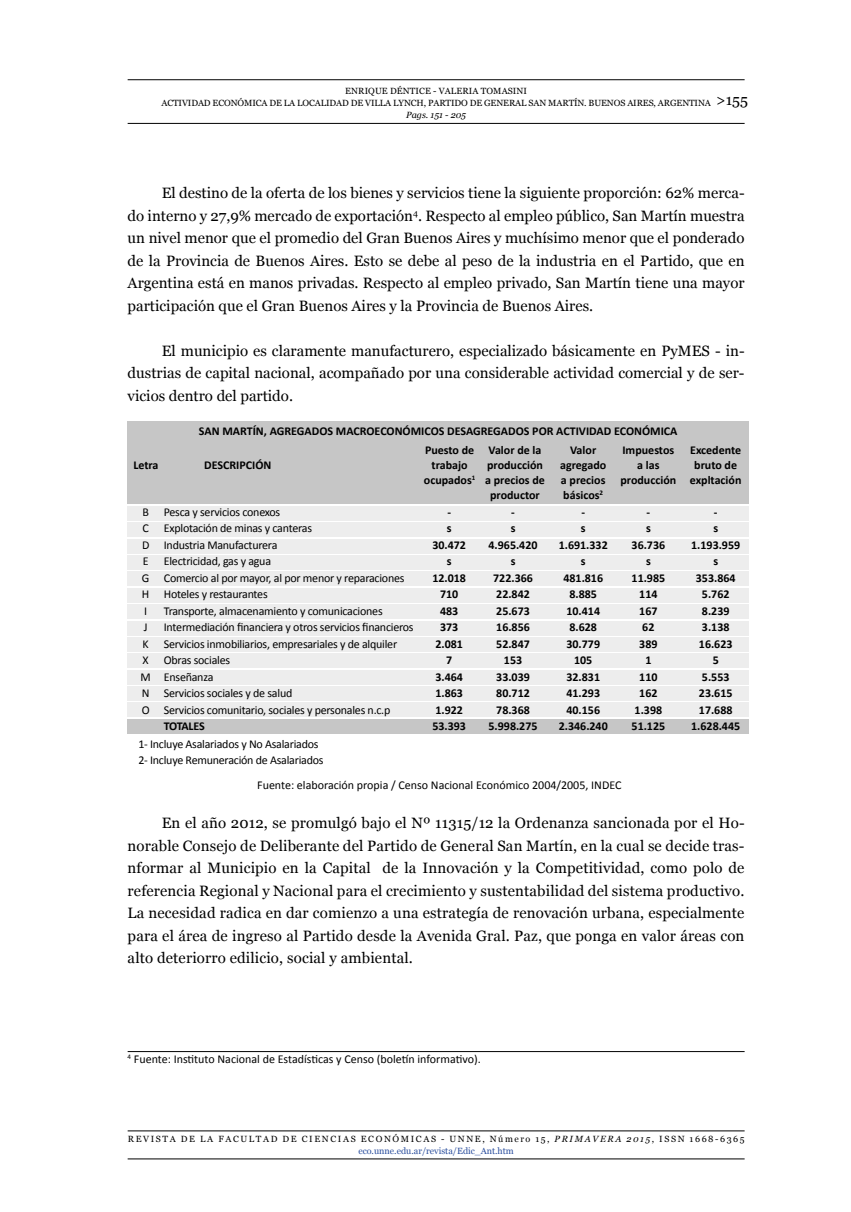
<style>
.page{position:relative;width:851px;height:1212px;background:#fff}
.page>*{position:absolute;margin:0;border:0;box-sizing:border-box;transform-origin:0 0}
.t1{font:15px/22.5px "Georgia";color:#000;text-align:justify}
.t2{font:700 12px/16.5px "Calibri";color:#000;text-align:center}
.t3{font:12px/16.5px "Calibri";letter-spacing:-.02em;color:#000}
.t4{font:12px "Calibri";color:#000}
.t5{font:700 12px "Calibri";letter-spacing:-.035em;color:#000}
.t6{font:9px/12px "Georgia";color:#000;text-align:center}
.t7{font:9px/12px "Georgia";letter-spacing:.18em;color:#000;text-align:center}
.t8{font:italic 9px "Georgia";color:#000}
.s1{font-style:italic}
.s2{color:#294d9d}
</style>
<div class="page">
<hr style="left:128px;top:123px;width:616px;height:1px;background:#000">
<hr style="left:128px;top:79px;width:616px;height:1px;background:#000">
<hr style="left:128px;top:1158px;width:616px;height:1px;background:#000">
<hr style="left:128px;top:1130px;width:616px;height:1px;background:#000">
<hr style="left:128px;top:1051px;width:616px;height:1px;background:#000">
<div style="left:128px;top:441px;width:620px;height:63px;background:#c6c6c6"></div>
<div style="left:128px;top:421px;width:620px;height:19px;background:#c6c6c6"></div>
<div style="left:128px;top:506px;width:620px;height:15px;background:#ededed"></div>
<div style="left:128px;top:637px;width:620px;height:15px;background:#ededed"></div>
<div style="left:128px;top:571px;width:620px;height:15px;background:#ededed"></div>
<div style="left:128px;top:702px;width:620px;height:15px;background:#ededed"></div>
<div style="left:128px;top:539px;width:620px;height:14px;background:#ededed"></div>
<div style="left:128px;top:670px;width:620px;height:15px;background:#ededed"></div>
<div style="left:128px;top:604px;width:620px;height:15px;background:#ededed"></div>
<div style="left:128px;top:522px;width:620px;height:15px;background:#ededed"></div>
<div style="left:128px;top:653px;width:620px;height:15px;background:#ededed"></div>
<div style="left:128px;top:588px;width:620px;height:15px;background:#ededed"></div>
<div style="left:128px;top:719px;width:620px;height:15px;background:#c6c6c6"></div>
<div style="left:128px;top:555px;width:620px;height:15px;background:#ededed"></div>
<div style="left:128px;top:686px;width:620px;height:15px;background:#ededed"></div>
<div style="left:128px;top:620px;width:620px;height:15px;background:#ededed"></div>
<p class="t6" style="left:161px;top:85px;width:551px">ENRIQUE DÉNTICE - VALERIA TOMASINI<br>ACTIVIDAD ECONÓMICA DE LA LOCALIDAD DE VILLA LYNCH, PARTIDO DE GENERAL SAN MARTÍN. BUENOS AIRES, ARGENTINA</p>
<p class="t8" style="left:406px;top:109px;width:61px">Pags. 151 - 205</p>
<p class="t1" style="left:716px;top:89px;width:33px">&gt;155</p>
<p class="t1" style="left:128px;top:182px;width:618px;text-indent:34px">El destino de la oferta de los bienes y servicios tiene la siguiente proporción: 62% merca&shy;do interno y 27,9% mercado de exportación<sup>4</sup>. Respecto al empleo público, San Martín muestra un nivel menor que el promedio del Gran Buenos Aires y muchísimo menor que el ponderado de la Provincia de Buenos Aires. Esto se debe al peso de la industria en el Partido, que en Argentina está en manos privadas. Respecto al empleo privado, San Martín tiene una mayor participación que el Gran Buenos Aires y la Provincia de Buenos Aires.</p>
<p class="t1" style="left:128px;top:340px;width:618px;text-indent:34px">El municipio es claramente manufacturero, especializado básicamente en PyMES - in&shy;dustrias de capital nacional, acompañado por una considerable actividad comercial y de ser&shy;vicios dentro del partido.</p>
<p class="t2" style="left:133px;top:457px;width:27px">Letra</p>
<p class="t2" style="left:199px;top:423px;width:480px">SAN MARTÍN, AGREGADOS MACROECONÓMICOS DESAGREGADOS POR ACTIVIDAD ECONÓMICA</p>
<p class="t2" style="left:204px;top:457px;width:69px">DESCRIPCIÓN</p>
<p class="t2" style="left:424px;top:443px;width:53px;line-height:15px">Puesto de trabajo ocupados<sup>1</sup></p>
<p class="t2" style="left:485px;top:443px;width:61px;line-height:15px">Valor de la producción a precios de productor</p>
<p class="t2" style="left:560px;top:443px;width:48px;line-height:15px">Valor agregado a precios básicos<sup>2</sup></p>
<p class="t2" style="left:620px;top:443px;width:57px;line-height:15px">Impuestos a las producción</p>
<p class="t2" style="left:689px;top:443px;width:53px;line-height:15px">Excedente bruto de expltación</p>
<p class="t3" style="left:164px;top:504px;width:251px">Pesca y servicios conexos<br>Explotación de minas y canteras<br>Industria Manufacturera<br>Electricidad, gas y agua<br>Comercio al por mayor, al por menor y reparaciones Hoteles y restaurantes<br>Transporte, almacenamiento y comunicaciones Intermediación financiera y otros servicios financieros Servicios inmobiliarios, empresariales y de alquiler Obras sociales<br>Enseñanza<br>Servicios sociales y de salud<br>Servicios comunitario, sociales y personales n.c.p</p>
<p class="t5" style="left:164px;top:719px;width:42px">TOTALES</p>
<p class="t3" style="left:138px;top:736px;width:187px">1- Incluye Asalariados y No Asalariados<br>2- Incluye Remuneración de Asalariados</p>
<p class="t3" style="left:141px;top:504px;width:12px;text-align:center">B<br>C<br>D<br>E<br>G<br>H<br>I<br>J<br>K<br>X<br>M<br>N<br>O</p>
<p class="t2" style="left:432px;top:504px;width:35px">-<br>s<br>30.472 s<br>12.018<br>710<br>483<br>373<br>2.081<br>7<br>3.464<br>1.863<br>1.922<br>53.393</p>
<p class="t2" style="left:488px;top:504px;width:50px">-<br>s<br>4.965.420 s<br>722.366<br>22.842<br>25.673<br>16.856<br>52.847<br>153<br>33.039<br>80.712<br>78.368<br>5.998.275</p>
<p class="t2" style="left:558px;top:504px;width:51px">-<br>s<br>1.691.332 s<br>481.816<br>8.885<br>10.414<br>8.628<br>30.779<br>105<br>32.831<br>41.293<br>40.156<br>2.346.240</p>
<p class="t2" style="left:631px;top:504px;width:35px">-<br>s<br>36.736 s<br>11.985<br>114<br>167<br>62<br>389<br>1<br>110<br>162<br>1.398<br>51.125</p>
<p class="t2" style="left:691px;top:504px;width:51px">-<br>s<br>1.193.959 s<br>353.864<br>5.762<br>8.239<br>3.138<br>16.623<br>5<br>5.553<br>23.615<br>17.688<br>1.628.445</p>
<p class="t4" style="left:257px;top:777px;width:366px">Fuente: elaboración propia / Censo Nacional Económico 2004/2005, INDEC</p>
<p class="t1" style="left:128px;top:812px;width:618px;text-indent:34px">En el año 2012, se promulgó bajo el Nº 11315/12 la Ordenanza sancionada por el Ho&shy;norable Consejo de Deliberante del Partido de General San Martín, en la cual se decide tras&shy;nformar al Municipio en la Capital de la Innovación y la Competitividad, como polo de referencia Regional y Nacional para el crecimiento y sustentabilidad del sistema productivo.<br>La necesidad radica en dar comienzo a una estrategía de renovación urbana, especialmente para el área de ingreso al Partido desde la Avenida Gral. Paz, que ponga en valor áreas con alto deteriorro edilicio, social y ambiental.</p>
<p class="t4" style="left:128px;top:1051px;width:354px"><sup>4</sup> Fuente: Instituto Nacional de Estadísticas y Censo (boletín informativo).</p>
<p class="t7" style="left:128px;top:1133px;width:618px">REVISTA DE LA FACULTAD DE CIENCIAS ECONÓMICAS - UNNE, Número 15, <span class="s1">PRIMAVERA 2015</span>, ISSN 1668-6365 <span class="s2">eco.unne.edu.ar/revista/Edic_Ant.htm</span></p>
</div>
